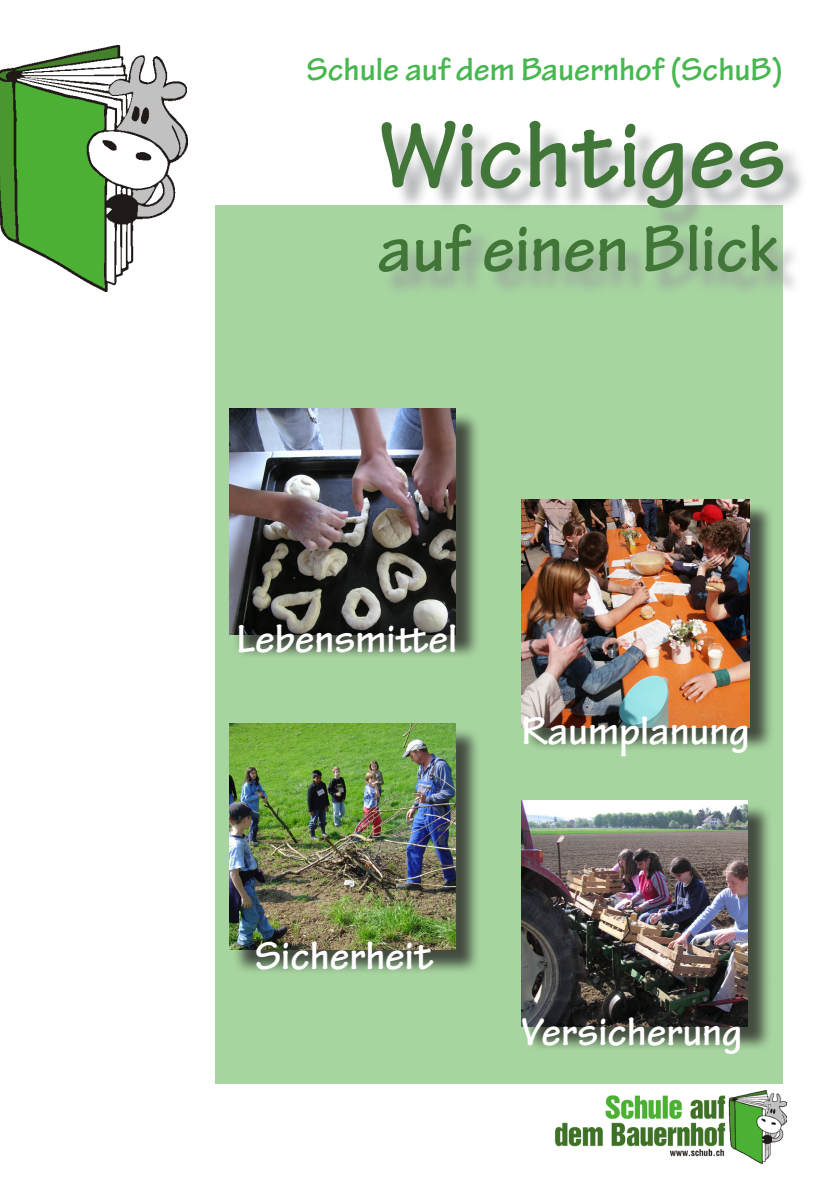
<style>
.page{position:relative;width:840px;height:1191px;background:#fff}
.page>*{position:absolute;margin:0;border:0;box-sizing:border-box;transform-origin:0 0}
.t1{font:700 100px "Tekton Pro";color:#417638}
.t2{font:700 70px "Tekton Pro";color:#417638}
.Text{font:700 42px "Tekton Pro";color:#fff}
.t3{font:700 34px "Tekton Pro";color:#47b750}
</style>
<div class="page">
<div style="left:215px;top:205px;width:567px;height:878px;background:#a7d5a0"></div>
<img style="left:554px;top:1090px;width:231px;height:74px">
<img style="left:0;top:45px;width:187px;height:246px">
<div style="left:524px;top:502px;width:250px;height:250px;background:#231f20;opacity:.75"></div>
<img style="left:521px;top:499px;width:228px;height:228px">
<div style="left:523px;top:803px;width:249px;height:248px;background:#231f20;opacity:.75"></div>
<img style="left:521px;top:800px;width:226px;height:226px">
<div style="left:232px;top:726px;width:248px;height:248px;background:#231f20;opacity:.75"></div>
<img style="left:229px;top:723px;width:226px;height:227px">
<div style="left:232px;top:411px;width:248px;height:248px;background:#231f20;opacity:.75"></div>
<img style="left:229px;top:408px;width:226px;height:226px">
<div style="left:382px;top:124px;width:424px;height:172px;background:#939598;opacity:.75"></div>
<p class="t3" style="left:306px;top:49px;width:478px">Schule auf dem Bauernhof (SchuB)</p>
<p class="t1" style="left:377px;top:96px;width:409px">Wichtiges</p>
<p class="t2" style="left:377px;top:207px;width:402px">auf einen Blick</p>
<p class="Text" style="left:236px;top:614px;width:222px">Lebensmittel</p>
<p class="Text" style="left:521px;top:706px;width:229px">Raumplanung</p>
<p class="Text" style="left:255px;top:930px;width:180px">Sicherheit</p>
<p class="Text" style="left:520px;top:1007px;width:223px">Versicherung</p>
</div>
